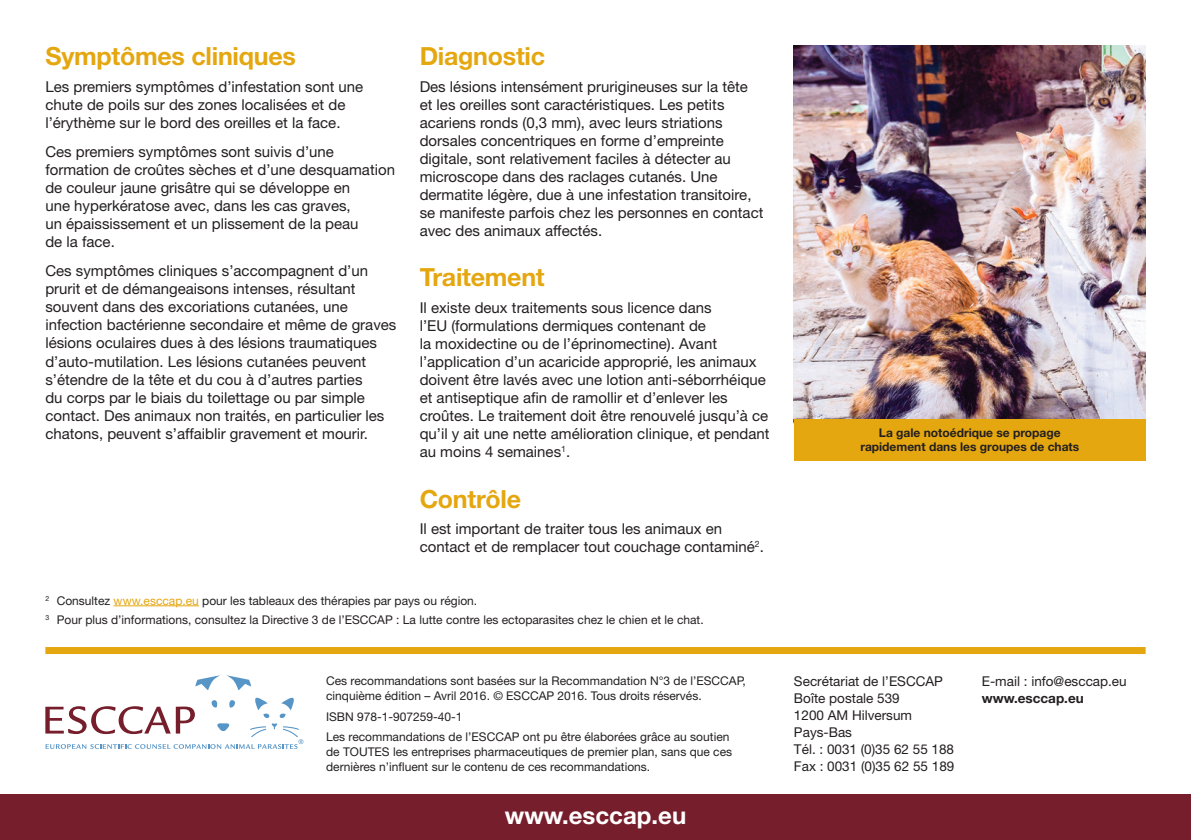
<style>
.page{position:relative;width:1191px;height:840px;background:#fff}
.page>*{position:absolute;margin:0;border:0;box-sizing:border-box;transform-origin:0 0}
.t1{font:700 25px "Helvetica Neue";letter-spacing:-.01em;color:#e5a710}
.t2{font:700 24px "Helvetica Neue";color:#fff}
.t3{font:15px/18px "Helvetica Neue";color:#231f20}
.t4{font:13.6px/17px "Helvetica Neue";color:#231f20}
.t5{font:700 13.6px "Helvetica Neue";color:#231f20}
.t6{font:12px/15px "Helvetica Neue";color:#231f20}
.t7{font:700 12px/14px "Helvetica Neue";color:#231f20;text-align:center}
.s1{color:#e5a710}
</style>
<div class="page">
<hr style="left:114px;top:605px;width:85px;height:1px;background:#e5a710">
<img style="left:794px;top:45px;width:351px;height:374px">
<div style="left:794px;top:419px;width:351px;height:41px;background:#e5a710"></div>
<div style="left:0;top:794px;width:1191px;height:45px;background:#761e2b"></div>
<div style="left:45px;top:646px;width:1100px;height:7px;background:#e5a710"></div>
<svg style="left:227px;top:675px;width:24px;height:14px"></svg>
<svg style="left:195px;top:675px;width:25px;height:14px"></svg>
<svg style="left:45px;top:697px;width:258px;height:51px"></svg>
<h1 class="t1" style="left:45px;top:41px;width:252px">Symptômes cliniques</h1>
<p class="t3" style="left:45px;top:77px;width:319px">Les premiers symptômes d’infestation sont une chute de poils sur des zones localisées et de l’érythème sur le bord des oreilles et la face.</p>
<p class="t3" style="left:45px;top:142px;width:351px">Ces premiers symptômes sont suivis d’une formation de croûtes sèches et d’une desquamation de couleur jaune grisâtre qui se développe en<br>une hyperkératose avec, dans les cas graves,<br>un épaississement et un plissement de la peau<br>de la face.</p>
<p class="t3" style="left:45px;top:262px;width:352px">Ces symptômes cliniques s’accompagnent d’un prurit et de démangeaisons intenses, résultant souvent dans des excoriations cutanées, une infection bactérienne secondaire et même de graves lésions oculaires dues à des lésions traumatiques d’auto-mutilation. Les lésions cutanées peuvent s’étendre de la tête et du cou à d’autres parties<br>du corps par le biais du toilettage ou par simple contact. Des animaux non traités, en particulier les chatons, peuvent s’affaiblir gravement et mourir.</p>
<h1 class="t1" style="left:420px;top:41px;width:127px">Diagnostic</h1>
<p class="t3" style="left:420px;top:77px;width:345px">Des lésions intensément prurigineuses sur la tête et les oreilles sont caractéristiques. Les petits acariens ronds (0,3 mm), avec leurs striations dorsales concentriques en forme d’empreinte digitale, sont relativement faciles à détecter au microscope dans des raclages cutanés. Une dermatite légère, due à une infestation transitoire, se manifeste parfois chez les personnes en contact avec des animaux affectés.</p>
<h1 class="t1" style="left:420px;top:262px;width:127px">Traitement</h1>
<p class="t3" style="left:420px;top:298px;width:351px">Il existe deux traitements sous licence dans<br>l’EU (formulations dermiques contenant de<br>la moxidectine ou de l’éprinomectine). Avant l’application d’un acaricide approprié, les animaux doivent être lavés avec une lotion anti-séborrhéique et antiseptique afin de ramollir et d’enlever les croûtes. Le traitement doit être renouvelé jusqu’à ce qu’il y ait une nette amélioration clinique, et pendant au moins 4 semaines<sup>1</sup>.</p>
<h1 class="t1" style="left:420px;top:483px;width:103px">Contrôle</h1>
<p class="t3" style="left:420px;top:519px;width:346px">Il est important de traiter tous les animaux en contact et de remplacer tout couchage contaminé<sup>2</sup>.</p>
<p class="t6" style="left:45px;top:590px;width:660px;line-height:19.6px"><sup>2</sup> Consultez <span class="s1">www.esccap.eu</span> pour les tableaux des thérapies par pays ou région.<br><sup>3</sup> Pour plus d’informations, consultez la Directive 3 de l’ESCCAP : La lutte contre les ectoparasites chez le chien et le chat.</p>
<p class="t6" style="left:326px;top:672px;width:421px">Ces recommandations sont basées sur la Recommandation N°3 de l’ESCCAP, cinquième édition – Avril 2016. © ESCCAP 2016. Tous droits réservés.</p>
<p class="t6" style="left:326px;top:705px;width:405px;line-height:20.6px">ISBN 978-1-907259-40-1<br>Les recommandations de l’ESCCAP ont pu être élaborées grâce au soutien</p>
<p class="t6" style="left:326px;top:743px;width:407px">de TOUTES les entreprises pharmaceutiques de premier plan, sans que ces dernières n’influent sur le contenu de ces recommandations.</p>
<h2 class="t2" style="left:505px;top:799px;width:183px">www.esccap.eu</h2>
<p class="t7" style="left:860px;top:425px;width:220px">La gale notoédrique se propage rapidement dans les groupes de chats</p>
<p class="t4" style="left:794px;top:672px;width:162px">Secrétariat de l’ESCCAP<br>Boîte postale 539<br>1200 AM Hilversum<br>Pays-Bas<br>Tél. : 0031 (0)35 62 55 188<br>Fax : 0031 (0)35 62 55 189</p>
<p class="t4" style="left:981px;top:672px;width:146px">E-mail : info@esccap.eu</p>
<p class="t5" style="left:981px;top:689px;width:103px">www.esccap.eu</p>
</div>
